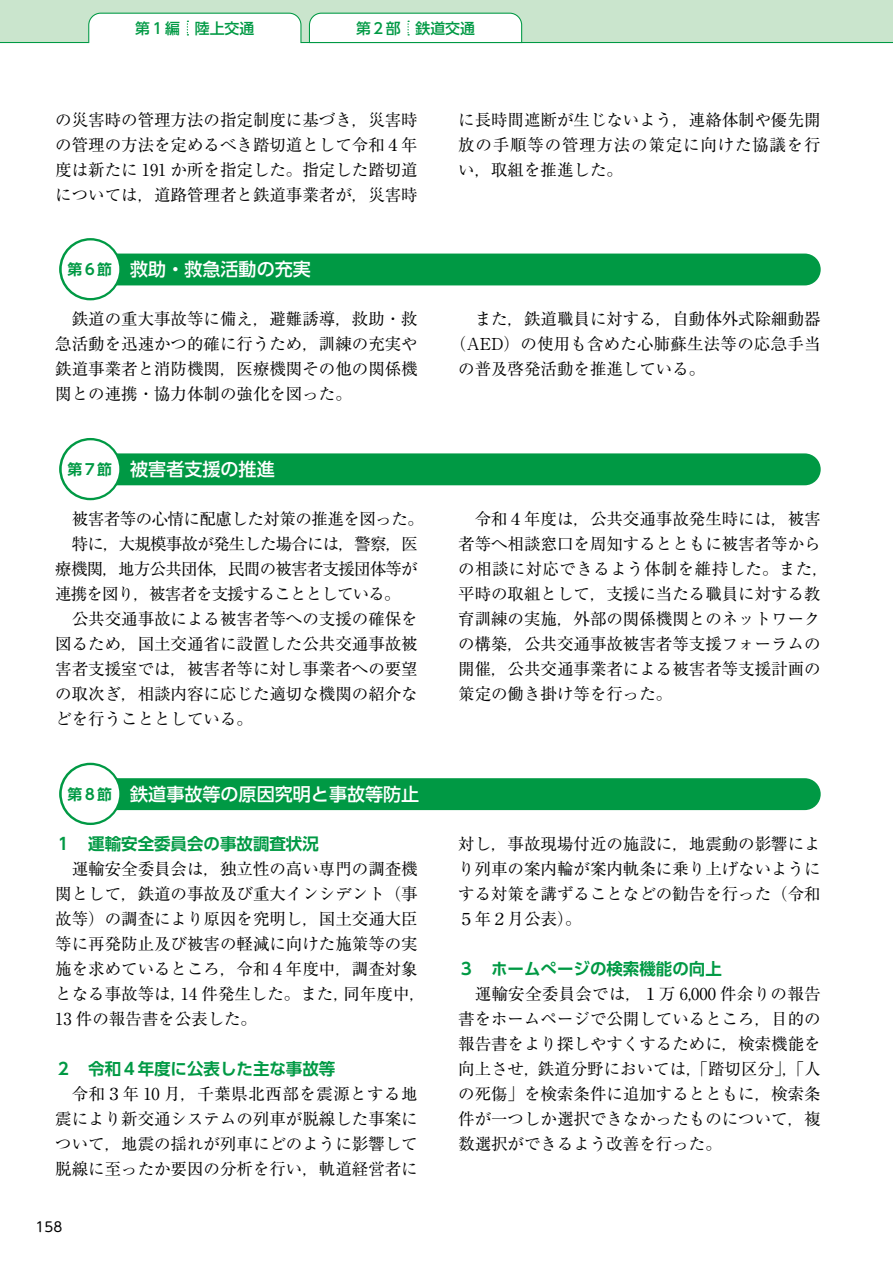
<style>
.page{position:relative;width:893px;height:1263px;background:#fff}
.page>*{position:absolute;margin:0;border:0;box-sizing:border-box;transform-origin:0 0}
.t1{font:500 18px "UD Shin Go Pr 6 N";color:#fff}
.t2{font:16.5px/25px "Ryumin Pr 6 N";color:#000;text-align:justify}
.t3{font:700 16.5px "UD Shin Go Pr 6 N De";color:#094}
.t4{font:16.5px "Ryumin Pr 6 N";letter-spacing:-.045em;color:#000}
.t5{font:16.5px "Ryumin Pr 6 N";letter-spacing:-.03em;color:#000}
.t6{font:16.5px "Ryumin Pr 6 N";letter-spacing:-.05em;color:#000}
.t7{font:500 14.85px "UD Shin Go Pr 6 N";color:#094}
.t8{font:13.5px "UD Shin M Go Pr 6 N";color:#000}
.s1{font-size:70.2px;color:#094}
.s2{font-family:"UD Shin Go Pr 6 N De";font-weight:700;font-size:14.85px;color:#094}
</style>
<div class="page">
<div style="left:0;top:0;width:893px;height:43px;background:#cae5cd"></div>
<hr style="left:0;top:42px;width:893px;height:1px;background:#094">
<div style="left:60px;top:254px;width:761px;height:31px;background:#094;border-radius:16px"></div>
<div style="left:60px;top:453px;width:761px;height:32px;background:#094;border-radius:16px"></div>
<div style="left:60px;top:778px;width:761px;height:32px;background:#094;border-radius:16px"></div>
<svg style="left:88px;top:12px;width:214px;height:32px"></svg>
<svg style="left:308px;top:12px;width:215px;height:32px"></svg>
<p class="t7" style="left:135px;top:16px;width:121px">第１編 陸上交通</p>
<p class="t7" style="left:356px;top:16px;width:121px">第２部 鉄道交通</p>
<p class="t2" style="left:55px;top:106px;width:364px">の災害時の管理方法の指定制度に基づき，災害時の管理の方法を定めるべき踏切道として令和４年度は新たに 191 か所を指定した。指定した踏切道については，道路管理者と鉄道事業者が，災害時</p>
<p class="t2" style="left:458px;top:106px;width:364px">に長時間遮断が生じないよう，連絡体制や優先開放の手順等の管理方法の策定に向けた協議を行い，取組を推進した。</p>
<p class="t1" style="left:55px;top:255px;width:257px"><span class="s1">●</span><span class="s2">第６節</span>　救助・救急活動の充実</p>
<p class="t2" style="left:55px;top:306px;width:364px;text-indent:16px">鉄道の重大事故等に備え，避難誘導，救助・救急活動を迅速かつ的確に行うため，訓練の充実や鉄道事業者と消防機関，医療機関その他の関係機関との連携・協力体制の強化を図った。</p>
<p class="t2" style="left:475px;top:306px;width:348px">また，鉄道職員に対する，自動体外式除細動器</p>
<p class="t2" style="left:450px;top:331px;width:372px">（AED）の使用も含めた心肺蘇生法等の応急手当</p>
<p class="t2" style="left:458px;top:356px;width:249px">の普及啓発活動を推進している。</p>
<p class="t1" style="left:55px;top:454px;width:221px"><span class="s1">●</span><span class="s2">第７節</span>　被害者支援の推進</p>
<p class="t5" style="left:72px;top:506px;width:354px">被害者等の心情に配慮した対策の推進を図った。</p>
<p class="t4" style="left:72px;top:531px;width:348px">特に，大規模事故が発生した場合には，警察，医</p>
<p class="t4" style="left:55px;top:556px;width:364px">療機関，地方公共団体，民間の被害者支援団体等が</p>
<p class="t6" style="left:55px;top:581px;width:347px">連携を図り，被害者を支援することとしている。</p>
<p class="t2" style="left:72px;top:606px;width:348px">公共交通事故による被害者等への支援の確保を</p>
<p class="t2" style="left:55px;top:631px;width:364px">図るため，国土交通省に設置した公共交通事故被</p>
<p class="t2" style="left:55px;top:656px;width:364px">害者支援室では，被害者等に対し事業者への要望</p>
<p class="t2" style="left:55px;top:681px;width:364px">の取次ぎ，相談内容に応じた適切な機関の紹介な</p>
<p class="t2" style="left:55px;top:706px;width:199px">どを行うこととしている。</p>
<p class="t1" style="left:55px;top:779px;width:366px"><span class="s1">●</span><span class="s2">第８節</span>　鉄道事故等の原因究明と事故等防止</p>
<p class="t3" style="left:55px;top:830px;width:265px">１　運輸安全委員会の事故調査状況</p>
<p class="t2" style="left:55px;top:855px;width:372px;text-align:left;text-indent:16px">運輸安全委員会は，独立性の高い専門の調査機関として，鉄道の事故及び重大インシデント（事故等）の調査により原因を究明し，国土交通大臣等に再発防止及び被害の軽減に向けた施策等の実施を求めているところ，令和４年度中，調査対象となる事故等は，14 件発生した。また，同年度中，<br>13 件の報告書を公表した。</p>
<p class="t3" style="left:55px;top:1055px;width:282px">２　令和４年度に公表した主な事故等</p>
<p class="t2" style="left:55px;top:1080px;width:364px;text-indent:16px">令和３年 10 月，千葉県北西部を震源とする地震により新交通システムの列車が脱線した事案について，地震の揺れが列車にどのように影響して脱線に至ったか要因の分析を行い，軌道経営者に</p>
<p class="t8" style="left:36px;top:1216px;width:28px">158</p>
<p class="t2" style="left:458px;top:506px;width:372px;text-align:left;text-indent:16px">令和４年度は，公共交通事故発生時には，被害者等へ相談窓口を周知するとともに被害者等からの相談に対応できるよう体制を維持した。また，平時の取組として，支援に当たる職員に対する教育訓練の実施，外部の関係機関とのネットワークの構築，公共交通事故被害者等支援フォーラムの開催，公共交通事業者による被害者等支援計画の策定の働き掛け等を行った。</p>
<p class="t2" style="left:458px;top:830px;width:364px">対し，事故現場付近の施設に，地震動の影響により列車の案内輪が案内軌条に乗り上げないようにする対策を講ずることなどの勧告を行った（令和５年２月公表）。</p>
<p class="t3" style="left:458px;top:955px;width:265px">３　ホームぺージの検索機能の向上</p>
<p class="t2" style="left:458px;top:980px;width:364px;text-indent:16px">運輸安全委員会では，１万 6,000 件余りの報告書をホームページで公開しているところ，目的の報告書をより探しやすくするために，検索機能を向上させ，鉄道分野においては，「踏切区分」，「人の死傷」を検索条件に追加するとともに，検索条件が一つしか選択できなかったものについて，複数選択ができるよう改善を行った。</p>
</div>
